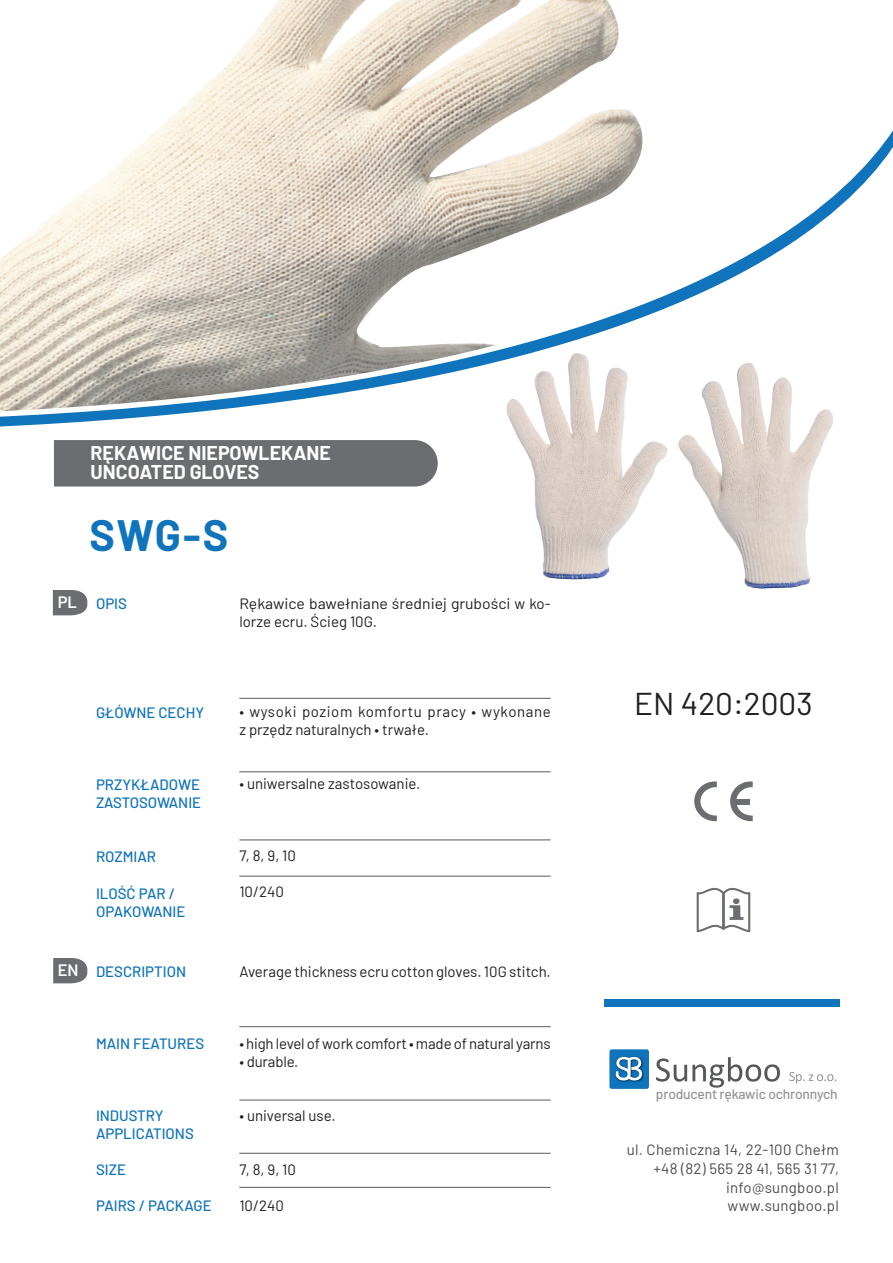
<style>
.page{position:relative;width:893px;height:1263px;background:#fff}
.page>*{position:absolute;margin:0;border:0;box-sizing:border-box;transform-origin:0 0}
.t1{font:700 42.9px "Barlow";color:#1074bc}
.t2{font:31.65px "Barlow";color:#231f20}
.t3{font:700 19.5px/19.5px "Barlow";color:#fff}
.t4{font:600 16.5px "Barlow";color:#fff}
.t5{font:15px "Barlow";color:#231f20}
.t6{font:500 15px/18px "Barlow";color:#1074bc}
.t7{font:15px "Barlow";letter-spacing:.02em;color:#4b4c4d}
.t8{font:15px/18px "Barlow";letter-spacing:.03em;color:#231f20}
.t9{font:15px/18px "Barlow";color:#231f20;scale:1.05 1}
.t10{font:500 13.8px "Barlow";letter-spacing:-.015em;color:#939598}
</style>
<div class="page">
<img style="left:244px;top:0;width:375px;height:45px">
<svg style="left:0;top:45px;width:893px;height:376px"></svg>
<div style="left:54px;top:440px;width:384px;height:46px;background:#6c6d70"></div>
<div style="left:609px;top:1049px;width:40px;height:40px;background:#1074bc;border-radius:2px"></div>
<img style="left:614px;top:1056px;width:30px;height:26px">
<svg style="left:615px;top:1057px;width:27px;height:23px"></svg>
<svg style="left:656px;top:1057px;width:124px;height:31px"></svg>
<svg style="left:789px;top:1072px;width:47px;height:11px"></svg>
<div style="left:604px;top:999px;width:236px;height:8px;background:#1074bc"></div>
<svg style="left:53px;top:958px;width:34px;height:25px"></svg>
<svg style="left:53px;top:590px;width:34px;height:25px"></svg>
<svg style="left:697px;top:888px;width:53px;height:44px"></svg>
<svg style="left:694px;top:781px;width:23px;height:40px"></svg>
<svg style="left:730px;top:781px;width:23px;height:40px"></svg>
<div style="left:734px;top:798px;width:15px;height:6px;background:#6c6d70"></div>
<hr style="left:239px;top:1026px;width:312px;height:1px;background:#6c6d70">
<hr style="left:239px;top:1099px;width:312px;height:1px;background:#6c6d70">
<hr style="left:239px;top:698px;width:312px;height:1px;background:#6c6d70">
<hr style="left:239px;top:771px;width:312px;height:1px;background:#6c6d70">
<hr style="left:239px;top:1153px;width:312px;height:1px;background:#6c6d70">
<hr style="left:239px;top:1187px;width:312px;height:1px;background:#6c6d70">
<hr style="left:239px;top:839px;width:312px;height:1px;background:#6c6d70">
<hr style="left:239px;top:876px;width:312px;height:1px;background:#6c6d70">
<img style="left:491px;top:340px;width:347px;height:249px">
<p class="t3" style="left:91px;top:441px;width:242px">RĘKAWICE NIEPOWLEKANE<br>UNCOATED GLOVES</p>
<p class="t1" style="left:90px;top:504px;width:140px">SWG-S</p>
<p class="t4" style="left:58px;top:590px;width:21px">PL</p>
<p class="t6" style="left:96px;top:593px;width:32px">OPIS</p>
<p class="t9" style="left:239px;top:593px;width:298px">Rękawice bawełniane średniej grubości w ko&shy;lorze ecru. Ścieg 10G.</p>
<p class="t6" style="left:96px;top:703px;width:110px">GŁÓWNE CECHY</p>
<p class="t6" style="left:96px;top:775px;width:107px">PRZYKŁADOWE<br>ZASTOSOWANIE</p>
<p class="t6" style="left:96px;top:847px;width:62px">ROZMIAR</p>
<p class="t6" style="left:96px;top:883px;width:91px">ILOŚĆ PAR /<br>OPAKOWANIE</p>
<p class="t4" style="left:58px;top:958px;width:22px">EN</p>
<p class="t6" style="left:96px;top:961px;width:92px">DESCRIPTION</p>
<p class="t6" style="left:96px;top:1033px;width:110px">MAIN FEATURES</p>
<p class="t6" style="left:96px;top:1105px;width:69px">INDUSTRY</p>
<p class="t6" style="left:96px;top:1123px;width:99px">APPLICATIONS</p>
<p class="t6" style="left:96px;top:1159px;width:31px">SIZE</p>
<p class="t6" style="left:96px;top:1195px;width:117px">PAIRS / PACKAGE</p>
<p class="t8" style="left:239px;top:701px;width:313px">• wysoki poziom komfortu pracy • wykonane z przędz naturalnych • trwałe.</p>
<p class="t5" style="left:239px;top:773px;width:182px">• uniwersalne zastosowanie.</p>
<p class="t5" style="left:239px;top:845px;width:58px">7, 8, 9, 10</p>
<p class="t5" style="left:239px;top:881px;width:46px">10/240</p>
<p class="t5" style="left:239px;top:961px;width:313px">Average thickness ecru cotton gloves. 10G stitch.</p>
<p class="t5" style="left:239px;top:1033px;width:313px">• high level of work comfort • made of natural yarns</p>
<p class="t5" style="left:239px;top:1051px;width:61px">• durable.</p>
<p class="t5" style="left:239px;top:1105px;width:98px">• universal use.</p>
<p class="t5" style="left:239px;top:1159px;width:58px">7, 8, 9, 10</p>
<p class="t5" style="left:239px;top:1195px;width:46px">10/240</p>
<p class="t2" style="left:634px;top:680px;width:180px">EN 420:2003</p>
<p class="t10" style="left:656px;top:1084px;width:183px">producent rękawic ochronnych</p>
<p class="t7" style="left:627px;top:1139px;width:214px">ul. Chemiczna 14, 22-100 Chełm</p>
<p class="t7" style="left:653px;top:1158px;width:187px">+48 (82) 565 28 41, 565 31 77,</p>
<p class="t7" style="left:726px;top:1176px;width:114px">info@sungboo.pl</p>
<p class="t7" style="left:727px;top:1195px;width:113px">www.sungboo.pl</p>
</div>
